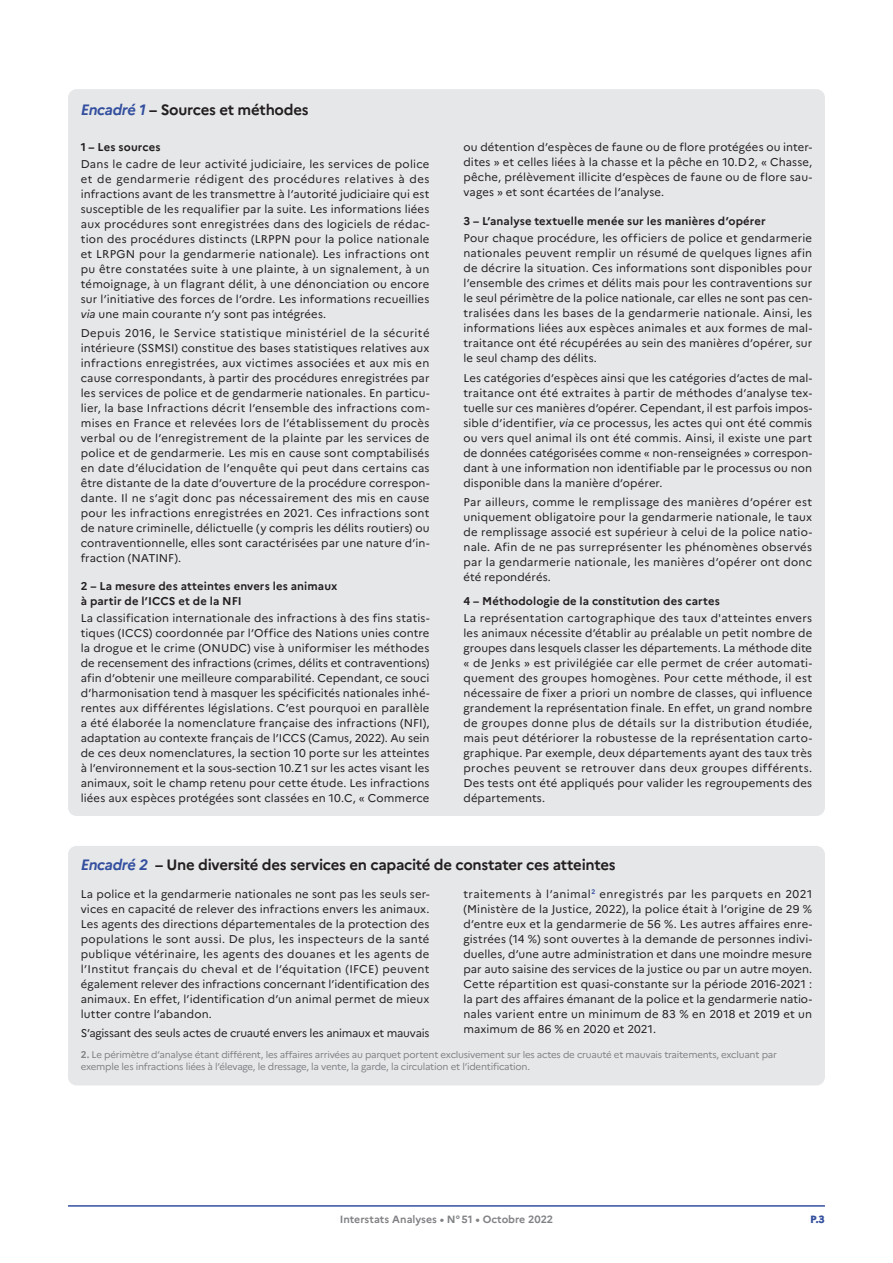
<style>
.page{position:relative;width:893px;height:1263px;background:#fff}
.page>*{position:absolute;margin:0;border:0;box-sizing:border-box;transform-origin:0 0}
.ENCADRE_TITRE_SANS_N{font:700 15px "Marianne";letter-spacing:-.02em;color:#231f20}
.ENCADRE_TXT{font:11.25px/15px "Marianne";letter-spacing:.01em;color:#231f20;text-align:justify}
.ENCADRE_INTER{font:700 11.25px/15px "Marianne";letter-spacing:.01em;color:#231f20}
.ENCADRE_TXT-2{font:11.25px "Marianne";letter-spacing:-.02em;color:#231f20}
.t1{font:700 10.5px "Marianne";color:#808285}
.t2{font:800 10.5px "Marianne";color:#334f9e}
.t3{font:9.75px/12px "Marianne";letter-spacing:-.025em;color:#808285}
.s1{font-style:italic;color:#334f9e}
.s2{font-style:italic}
.s3{font-weight:700}
</style>
<div class="page">
<div style="left:68px;top:1031px;width:757px;height:54px;background:#e6e7e9;border-radius:9px"></div>
<div style="left:68px;top:846px;width:757px;height:205px;background:#e6e7e9;border-radius:9px"></div>
<hr style="left:68px;top:1205px;width:757px;height:2px;background:#334f9e">
<div style="left:68px;top:89px;width:757px;height:727px;background:#e6e7e9;border-radius:9px"></div>
<p class="ENCADRE_TITRE_SANS_N" style="left:81px;top:98px;width:229px"><span class="s1">Encadré 1</span> – Sources et méthodes</p>
<p class="ENCADRE_INTER" style="left:81px;top:138px;width:81px">1 – Les sources</p>
<p class="ENCADRE_TXT" style="left:81px;top:156px;width:350px">Dans le cadre de leur activité judiciaire, les services de police et de gendarmerie rédigent des procédures relatives à des infractions avant de les transmettre à l’autorité judiciaire qui est susceptible de les requalifier par la suite. Les informations liées aux procédures sont enregistrées dans des logiciels de rédac&shy;tion des procédures distincts (LRPPN pour la police nationale et LRPGN pour la gendarmerie nationale). Les infractions ont pu être constatées suite à une plainte, à un signalement, à un témoignage, à un flagrant délit, à une dénonciation ou encore sur l’initiative des forces de l’ordre. Les informations recueillies <span class="s2">via</span> une main courante n’y sont pas intégrées.</p>
<p class="ENCADRE_TXT" style="left:81px;top:325px;width:350px">Depuis 2016, le Service statistique ministériel de la sécurité intérieure (SSMSI) constitue des bases statistiques relatives aux infractions enregistrées, aux victimes associées et aux mis en cause correspondants, à partir des procédures enregistrées par les services de police et de gendarmerie nationales. En particu&shy;lier, la base Infractions décrit l’ensemble des infractions com&shy;mises en France et relevées lors de l’établissement du procès verbal ou de l’enregistrement de la plainte par les services de police et de gendarmerie. Les mis en cause sont comptabilisés en date d’élucidation de l’enquête qui peut dans certains cas être distante de la date d’ouverture de la procédure correspon&shy;dante. Il ne s’agit donc pas nécessairement des mis en cause pour les infractions enregistrées en 2021. Ces infractions sont de nature criminelle, délictuelle (y compris les délits routiers) ou contraventionnelle, elles sont caractérisées par une nature d’in&shy;fraction (NATINF).</p>
<p class="ENCADRE_INTER" style="left:81px;top:578px;width:258px">2 – La mesure des atteintes envers les animaux à partir de l’ICCS et de la N FI</p>
<p class="ENCADRE_TXT" style="left:81px;top:610px;width:350px">La classification internationale des infractions à des fins statis&shy;tiques (ICCS) coordonnée par l’Office des Nations unies contre la drogue et le crime (ONUDC) vise à uniformiser les méthodes de recensement des infractions (crimes, délits et contraventions) afin d’obtenir une meilleure comparabilité. Cependant, ce souci d’harmonisation tend à masquer les spécificités nationales inhé&shy;rentes aux différentes législations. C’est pourquoi en parallèle a été élaborée la nomenclature française des infractions (NFI), adaptation au contexte français de l’ICCS (Camus, 2022). Au sein de ces deux nomenclatures, la section 10 porte sur les atteintes à l’environnement et la sous-section 10.Z 1 sur les actes visant les animaux, soit le champ retenu pour cette étude. Les infractions liées aux espèces protégées sont classées en 10.C, « Commerce</p>
<p class="ENCADRE_TXT" style="left:463px;top:138px;width:350px">ou détention d’espèces de faune ou de flore protégées ou inter&shy;dites » et celles liées à la chasse et la pêche en 10.D 2, « Chasse, pêche, prélèvement illicite d’espèces de faune ou de flore sau&shy;vages » et sont écartées de l’analyse.</p>
<p class="ENCADRE_INTER" style="left:463px;top:213px;width:304px">3 – L’analyse textuelle menée sur les manières d’opérer</p>
<p class="ENCADRE_TXT" style="left:463px;top:230px;width:350px">Pour chaque procédure, les officiers de police et gendarmerie nationales peuvent remplir un résumé de quelques lignes afin de décrire la situation. Ces informations sont disponibles pour l’ensemble des crimes et délits mais pour les contraventions sur le seul périmètre de la police nationale, car elles ne sont pas cen&shy;tralisées dans les bases de la gendarmerie nationale. Ainsi, les informations liées aux espèces animales et aux formes de mal&shy;traitance ont été récupérées au sein des manières d’opérer, sur le seul champ des délits.</p>
<p class="ENCADRE_TXT" style="left:463px;top:369px;width:350px">Les catégories d’espèces ainsi que les catégories d’actes de mal&shy;traitance ont été extraites à partir de méthodes d’analyse tex&shy;tuelle sur ces manières d’opérer. Cependant, il est parfois impos&shy;sible d’identifier, <span class="s2">via</span> ce processus, les actes qui ont été commis ou vers quel animal ils ont été commis. Ainsi, il existe une part de données catégorisées comme « non-renseignées » correspon&shy;dant à une information non identifiable par le processus ou non disponible dans la manière d’opérer.</p>
<p class="ENCADRE_TXT" style="left:463px;top:493px;width:350px">Par ailleurs, comme le remplissage des manières d’opérer est uniquement obligatoire pour la gendarmerie nationale, le taux de remplissage associé est supérieur à celui de la police natio&shy;nale. Afin de ne pas surreprésenter les phénomènes observés par la gendarmerie nationale, les manières d’opérer ont donc été repondérés.</p>
<p class="ENCADRE_INTER" style="left:463px;top:593px;width:258px">4 – Méthodologie de la constitution des cartes</p>
<p class="ENCADRE_TXT" style="left:463px;top:610px;width:350px">La représentation cartographique des taux d'atteintes envers les animaux nécessite d’établir au préalable un petit nombre de groupes dans lesquels classer les départements. La méthode dite « de Jenks » est privilégiée car elle permet de créer automati&shy;quement des groupes homogènes. Pour cette méthode, il est nécessaire de fixer a priori un nombre de classes, qui influence grandement la représentation finale. En effet, un grand nombre de groupes donne plus de détails sur la distribution étudiée, mais peut détériorer la robustesse de la représentation carto&shy;graphique. Par exemple, deux départements ayant des taux très proches peuvent se retrouver dans deux groupes différents.<br>Des tests ont été appliqués pour valider les regroupements des départements.</p>
<p class="ENCADRE_TITRE_SANS_N" style="left:81px;top:853px;width:536px"><span class="s1">Encadré 2</span> – Une diversité des services en capacité de constater ces atteintes</p>
<p class="ENCADRE_TXT" style="left:81px;top:885px;width:350px">La police et la gendarmerie nationales ne sont pas les seuls ser&shy;vices en capacité de relever des infractions envers les animaux.<br>Les agents des directions départementales de la protection des populations le sont aussi. De plus, les inspecteurs de la santé publique vétérinaire, les agents des douanes et les agents de l’Institut français du cheval et de l’équitation (IFCE) peuvent également relever des infractions concernant l’identification des animaux. En effet, l’identification d’un animal permet de mieux lutter contre l’abandon.</p>
<p class="ENCADRE_TXT-2" style="left:81px;top:1024px;width:350px">S’agissant des seuls actes de cruauté envers les animaux et mauvais</p>
<p class="ENCADRE_TXT" style="left:463px;top:885px;width:350px">traitements à l’animal<sup>2</sup> enregistrés par les parquets en 2021 (Ministère de la Justice, 2022), la police était à l’origine de 29 % d’entre eux et la gendarmerie de 56 %. Les autres affaires enre&shy;gistrées (14 %) sont ouvertes à la demande de personnes indivi&shy;duelles, d’une autre administration et dans une moindre mesure par auto saisine des services de la justice ou par un autre moyen.<br>Cette répartition est quasi-constante sur la période 2016-2021 : la part des affaires émanant de la police et la gendarmerie natio&shy;nales varient entre un minimum de 83 % en 2018 et 2019 et un maximum de 86 % en 2020 et 2021.</p>
<p class="t3" style="left:81px;top:1048px;width:698px"><span class="s3">2.</span> Le périmètre d’analyse étant différent, les affaires arrivées au parquet portent exclusivement sur les actes de cruauté et mauvais traitements, excluant par exemple les infractions liées à l’élevage, le dressage, la vente, la garde, la circulation et l’identification.</p>
<p class="t1" style="left:340px;top:1211px;width:215px">Interstats Analyses • n° 51 • Octobre 2022</p>
<p class="t2" style="left:810px;top:1211px;width:16px">P.3</p>
</div>
